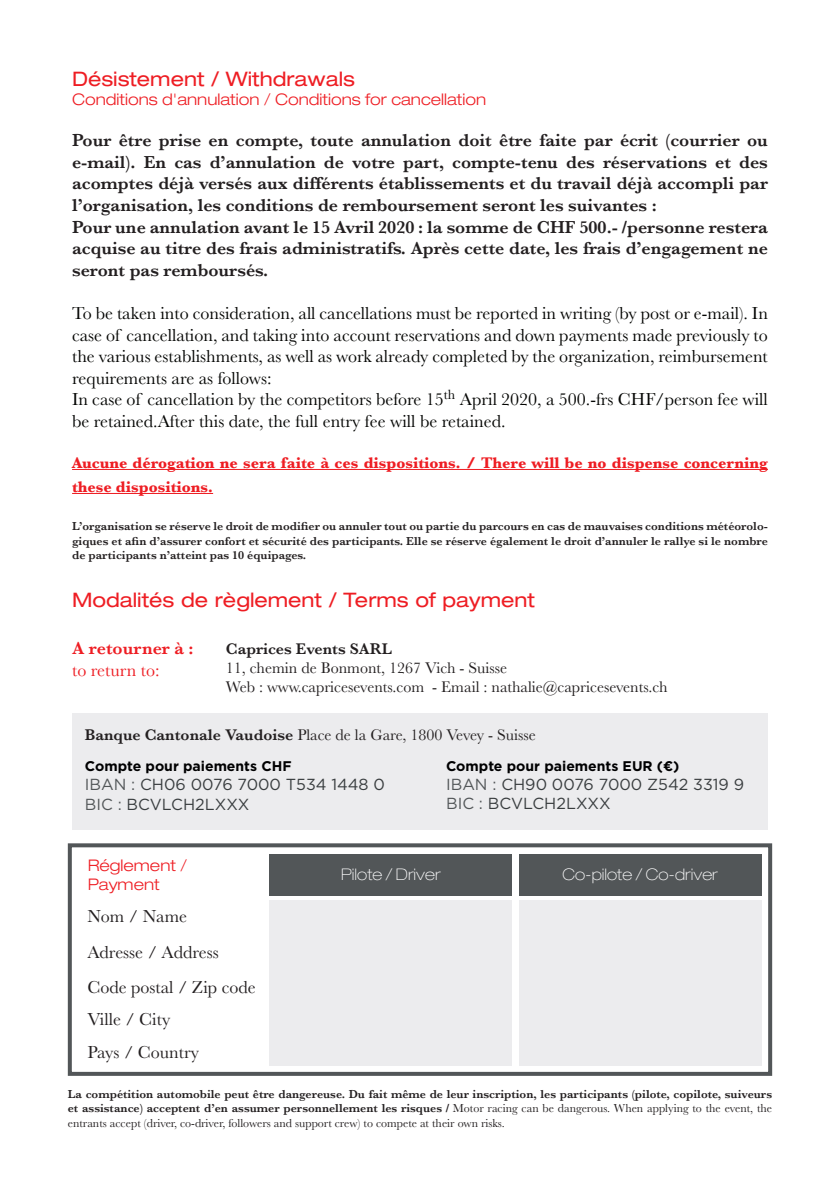
<style>
.page{position:relative;width:840px;height:1191px;background:#fff}
.page>*{position:absolute;margin:0;border:0;box-sizing:border-box;transform-origin:0 0}
.t1{font:expanded 20px "Helvetica Neue LT Std";color:#ee1d23}
.t2{font:600 18px/21.6px "Baskerville";color:#231f20;text-align:justify}
.t3{font:18px/21.6px "Baskerville";color:#040503;text-align:justify}
.t4{font:18px "Baskerville";color:#231f20}
.t5{font:600 18px "Baskerville";color:#ee1d23}
.t6{font:18px "Baskerville";color:#ee1d23}
.t7{font:16px "Baskerville";color:#231f20}
.t8{font:700 16px/24px "Baskerville";color:#ee1d23}
.t9{font:16px "Gotham";color:#393d3f}
.t10{font:300 expanded 16px "Helvetica Neue LT Std";color:#ee1d23}
.t11{font:100 expanded 16px "Helvetica Neue LT Std";color:#fff}
.t12{font:600 16px "Baskerville";color:#231f20}
.t13{font:700 14px "Gotham";color:#000001}
.t14{font:600 12px/14.4px "Baskerville";color:#231f20;text-align:justify}
.s1{font-weight:600}
.s2{color:#525658}
.s3{font-weight:400}
</style>
<div class="page">
<div style="left:72px;top:713px;width:695px;height:116px;background:#ececee"></div>
<hr style="left:72px;top:469px;width:695px;height:1px;background:#ee1d23">
<hr style="left:72px;top:493px;width:141px;height:1px;background:#ee1d23">
<div style="left:68px;top:843px;width:703px;height:232px;border:4px solid #525658"></div>
<div style="left:269px;top:854px;width:243px;height:41px;background:#525658"></div>
<div style="left:269px;top:900px;width:243px;height:165px;background:#ececee"></div>
<div style="left:518px;top:854px;width:243px;height:41px;background:#525658"></div>
<div style="left:518px;top:900px;width:243px;height:165px;background:#ececee"></div>
<p class="t1" style="left:72px;top:67px;width:284px">Désistement / Withdrawals</p>
<p class="t10" style="left:72px;top:90px;width:415px">Conditions d'annulation / Conditions for cancellation</p>
<p class="t2" style="left:72px;top:129px;width:697px">Pour être prise en compte, toute annulation doit être faite par écrit (courrier ou e-mail). En cas d’annulation de votre part, compte-tenu des réservations et des acomptes déjà versés aux différents établissements et du travail déjà accompli par l’organisation, les conditions de remboursement seront les suivantes :</p>
<p class="t2" style="left:72px;top:216px;width:697px">Pour une annulation avant le 15 Avril 2020 : la somme de CHF 500.- /personne restera acquise au titre des frais administratifs. Après cette date, les frais d’engagement ne seront pas remboursés.</p>
<p class="t3" style="left:72px;top:303px;width:697px">To be taken into consideration, all cancellations must be reported in writing (by post or e-mail). In case of cancellation, and taking into account reservations and down payments made previously to the various establishments, as well as work already completed by the organization, reimbursement requirements are as follows:</p>
<p class="t3" style="left:72px;top:389px;width:697px">In case of cancellation by the competitors before 15<sup>th</sup> April 2020, a 500.-frs CHF/person fee will be retained.After this date, the full entry fee will be retained.</p>
<p class="t8" style="left:72px;top:451px;width:697px">Aucune dérogation ne sera faite à ces dispositions. / There will be no dispense concerning these dispositions.</p>
<p class="t14" style="left:72px;top:519px;width:697px">L’organisation se réserve le droit de modifier ou annuler tout ou partie du parcours en cas de mauvaises conditions météorolo&shy;giques et afin d’assurer confort et sécurité des participants. Elle se réserve également le droit d’annuler le rallye si le nombre de participants n’atteint pas 10 équipages.</p>
<p class="t1" style="left:72px;top:588px;width:464px">Modalités de règlement / Terms of payment</p>
<p class="t5" style="left:72px;top:635px;width:123px">A retourner à :</p>
<p class="t6" style="left:72px;top:658px;width:89px">to return to:</p>
<p class="t12" style="left:226px;top:637px;width:168px">Caprices Events SARL</p>
<p class="t7" style="left:226px;top:657px;width:283px">11, chemin de Bonmont, 1267 Vich - Suisse</p>
<p class="t7" style="left:226px;top:676px;width:443px">Web : www.capricesevents.com - Email : nathalie@capricesevents.ch</p>
<p class="t7" style="left:85px;top:725px;width:452px"><span class="s1">Banque Cantonale Vaudoise</span> Place de la Gare, 1800 Vevey - Suisse</p>
<p class="t13" style="left:446px;top:756px;width:235px">Compte pour paiements EUR (€)</p>
<p class="t9" style="left:446px;top:774px;width:299px"><span class="s2">IBAN :</span> CH90 0076 7000 Z542 3319 9</p>
<p class="t9" style="left:446px;top:793px;width:166px"><span class="s2">BIC :</span> BCVLCH2LXXX</p>
<p class="t13" style="left:85px;top:757px;width:208px">Compte pour paiements CHF</p>
<p class="t9" style="left:85px;top:774px;width:301px"><span class="s2">IBAN :</span> CH06 0076 7000 T534 1448 0</p>
<p class="t9" style="left:85px;top:793px;width:166px"><span class="s2">BIC :</span> BCVLCH2LXXX</p>
<p class="t10" style="left:88px;top:856px;width:101px">Réglement /</p>
<p class="t10" style="left:88px;top:875px;width:74px">Payment</p>
<p class="t4" style="left:87px;top:904px;width:101px">Nom / Name</p>
<p class="t4" style="left:87px;top:941px;width:133px">Adresse / Address</p>
<p class="t4" style="left:87px;top:975px;width:170px">Code postal / Zip code</p>
<p class="t4" style="left:87px;top:1007px;width:84px">Ville / City</p>
<p class="t4" style="left:87px;top:1040px;width:113px">Pays / Country</p>
<p class="t11" style="left:341px;top:864px;width:101px">Pilote / Driver</p>
<p class="t11" style="left:562px;top:864px;width:157px">Co-pilote / Co-driver</p>
<p class="t14" style="left:68px;top:1086px;width:705px">La compétition automobile peut être dangereuse. Du fait même de leur inscription, les participants (pilote, copilote, suiveurs et assistance) acceptent d’en assumer personnellement les risques / <span class="s3">Motor racing can be dangerous. When applying to the event, the entrants accept (driver, co-driver, followers and support crew) to compete at their own risks.</span></p>
</div>
